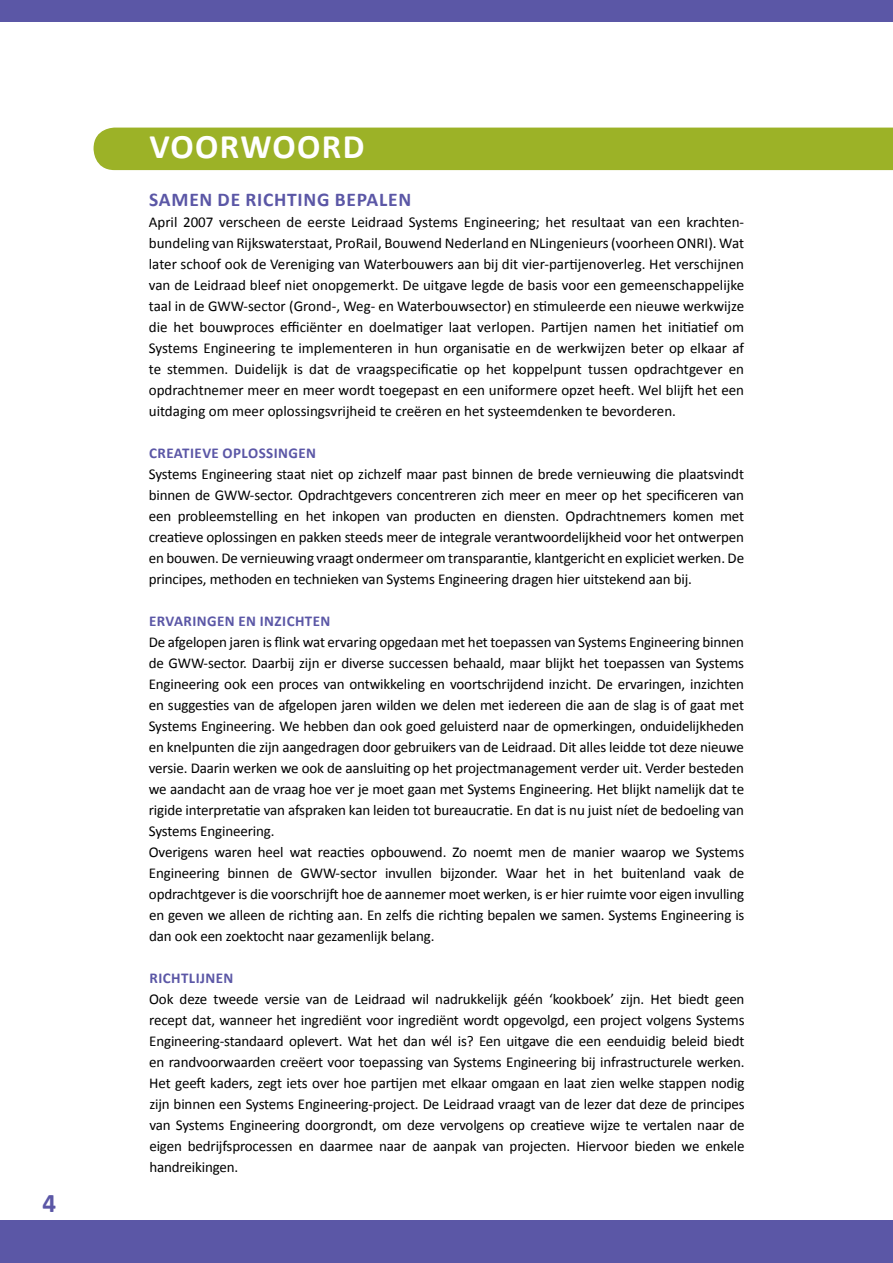
<style>
.page{position:relative;width:893px;height:1263px;background:#fff}
.page>*{position:absolute;margin:0;border:0;box-sizing:border-box;transform-origin:0 0}
.t1{font:700 34.5px "Calibri";letter-spacing:.04em;color:#fff}
.t2{font:700 27px "Calibri";color:#5b57a6}
.t3{font:700 19.5px "Calibri";letter-spacing:.04em;color:#5b57a6}
.t4{font:15px/21px "Calibri";letter-spacing:-.01em;color:#000;text-align:justify}
.t5{font:700 15px "Calibri";letter-spacing:.03em;color:#5b57a6}
</style>
<div class="page">
<div style="left:94px;top:128px;width:799px;height:42px;background:#9cb227"></div>
<div style="left:0;top:1220px;width:893px;height:43px;background:#5b57a6"></div>
<div style="left:0;top:0;width:893px;height:21px;background:#5b57a6"></div>
<h2 class="t2" style="left:43px;top:1186px;width:15px">4</h2>
<h1 class="t1" style="left:149px;top:125px;width:216px">VOORWOORD</h1>
<h3 class="t3" style="left:149px;top:187px;width:264px">SAMEN DE RICHTING BEPALEN</h3>
<p class="t4" style="left:149px;top:211px;width:597px">April 2007 verscheen de eerste Leidraad Systems Engineering; het resultaat van een krachten&shy;bundeling van Rijkswaterstaat, ProRail, Bouwend Nederland en NLingenieurs (voorheen ONRI). Wat later schoof ook de Vereniging van Waterbouwers aan bij dit vier-partijenoverleg. Het verschijnen van de Leidraad bleef niet onopgemerkt. De uitgave legde de basis voor een gemeenschappelijke taal in de GWW-sector (Grond-, Weg- en Waterbouwsector) en stimuleerde een nieuwe werkwijze die het bouwproces efficiënter en doelmatiger laat verlopen. Partijen namen het initiatief om Systems Engineering te implementeren in hun organisatie en de werkwijzen beter op elkaar af te stemmen. Duidelijk is dat de vraagspecificatie op het koppelpunt tussen opdrachtgever en opdrachtnemer meer en meer wordt toegepast en een uniformere opzet heeft. Wel blijft het een uitdaging om meer oplossingsvrijheid te creëren en het systeemdenken te bevorderen.</p>
<p class="t5" style="left:149px;top:444px;width:169px">CREATIEVE OPLOSSI NGEN</p>
<p class="t4" style="left:149px;top:463px;width:597px">Systems Engineering staat niet op zichzelf maar past binnen de brede vernieuwing die plaatsvindt binnen de GWW-sector. Opdrachtgevers concentreren zich meer en meer op het specificeren van een probleemstelling en het inkopen van producten en diensten. Opdrachtnemers komen met creatieve oplossingen en pakken steeds meer de integrale verantwoordelijkheid voor het ontwerpen en bouwen. De vernieuwing vraagt ondermeer om transparantie, klantgericht en expliciet werken. De principes, methoden en technieken van Systems Engineering dragen hier uitstekend aan bij.</p>
<p class="t5" style="left:149px;top:612px;width:183px">ERVARINGEN EN INZICHTEN</p>
<p class="t4" style="left:149px;top:631px;width:597px;text-align:left">De afgelopen jaren is flink wat ervaring opgedaan met het toepassen van Systems Engineering binnen de GWW-sector. Daarbij zijn er diverse successen behaald, maar blijkt het toepassen van Systems Engineering ook een proces van ontwikkeling en voortschrijdend inzicht. De ervaringen, inzichten en suggesties van de afgelopen jaren wilden we delen met iedereen die aan de slag is of gaat met Systems Engineering. We hebben dan ook goed geluisterd naar de opmerkingen, onduidelijkheden en knelpunten die zijn aangedragen door gebruikers van de Leidraad. Dit alles leidde tot deze nieuwe versie. Daarin werken we ook de aansluiting op het projectmanagement verder uit. Verder besteden we aandacht aan de vraag hoe ver je moet gaan met Systems Engineering. Het blijkt namelijk dat te rigide interpretatie van afspraken kan leiden tot bureaucratie. En dat is nu juist níet de bedoeling van Systems Engineering.<br>Overigens waren heel wat reacties opbouwend. Zo noemt men de manier waarop we Systems Engineering binnen de GWW-sector invullen bijzonder. Waar het in het buitenland vaak de opdrachtgever is die voorschrijft hoe de aannemer moet werken, is er hier ruimte voor eigen invulling en geven we alleen de richting aan. En zelfs die richting bepalen we samen. Systems Engineering is dan ook een zoektocht naar gezamenlijk belang.</p>
<p class="t5" style="left:149px;top:969px;width:86px">RICHTLIJNEN</p>
<p class="t4" style="left:149px;top:988px;width:597px">Ook deze tweede versie van de Leidraad wil nadrukkelijk géén ‘kookboek’ zijn. Het biedt geen recept dat, wanneer het ingrediënt voor ingrediënt wordt opgevolgd, een project volgens Systems Engineering-standaard oplevert. Wat het dan wél is? Een uitgave die een eenduidig beleid biedt en randvoorwaarden creëert voor toepassing van Systems Engineering bij infrastructurele werken.<br>Het geeft kaders, zegt iets over hoe partijen met elkaar omgaan en laat zien welke stappen nodig zijn binnen een Systems Engineering-project. De Leidraad vraagt van de lezer dat deze de principes van Systems Engineering doorgrondt, om deze vervolgens op creatieve wijze te vertalen naar de eigen bedrijfsprocessen en daarmee naar de aanpak van projecten. Hiervoor bieden we enkele handreikingen.</p>
</div>
